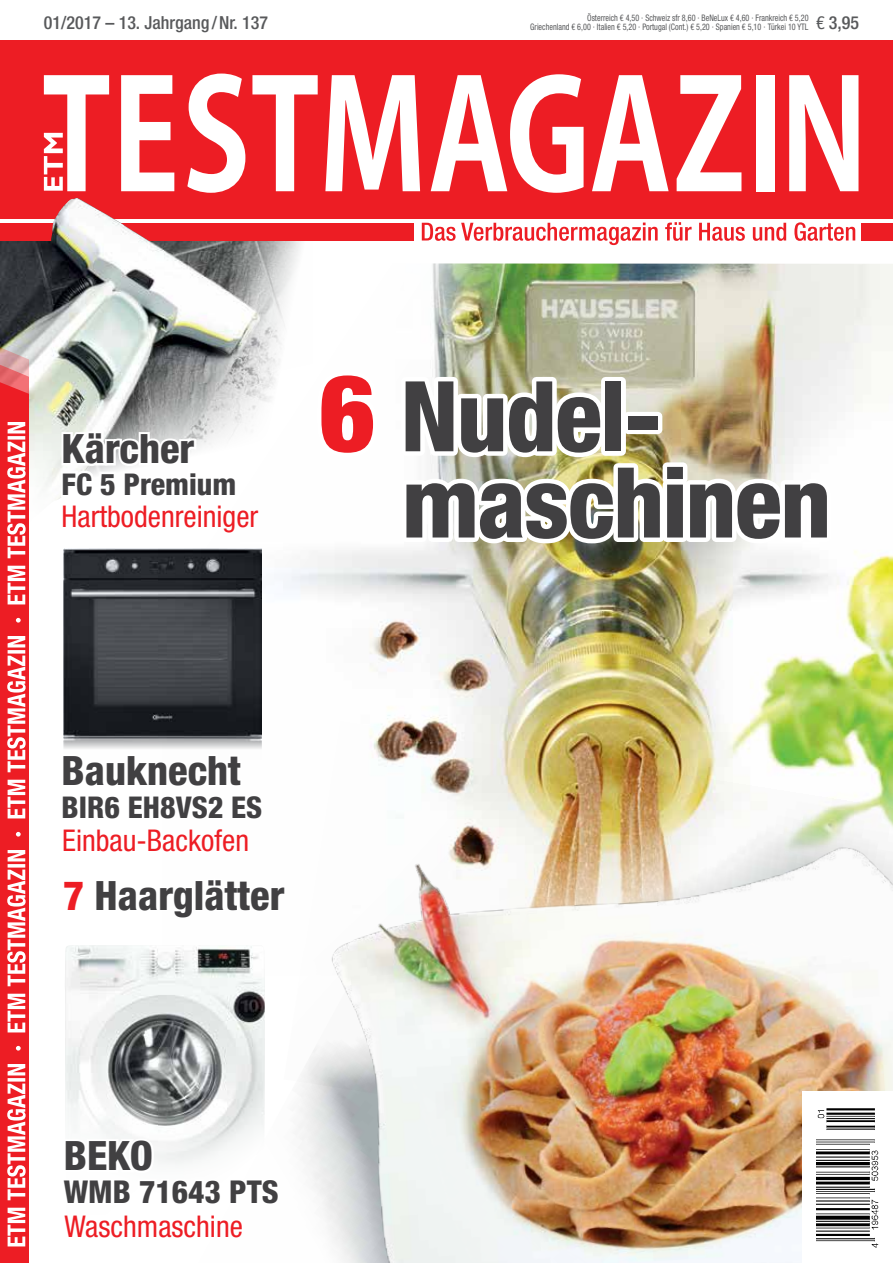
<style>
.page{position:relative;width:893px;height:1263px;background:#fff}
.page>*{position:absolute;margin:0;border:0;box-sizing:border-box;transform-origin:0 0}
.t1{font:800 condensed 97.8px/86.2px "Helvetica Neue LT Std";letter-spacing:-.015em;color:#414042}
.t2{font:800 condensed 40.5px "Helvetica Neue LT Std";color:#414042}
.t3{font:800 condensed 31.5px "Helvetica Neue LT Std";color:#414042}
.t4{font:condensed 30px "Helvetica Neue LT Std";color:#ed1d24}
.t5{font:800 condensed 30px "Helvetica Neue LT Std";color:#414042}
.t6{font:500 condensed 18px "Helvetica Neue LT Std";color:#58595b}
.t7{font:condensed 9px "Helvetica Neue LT Std";color:#58595b;scale:.9 1}
.s1{font-size:18px}
.s2{font-weight:500;font-size:18px}
.s3{font-weight:900;font-size:107.1px;color:#ed1d24}
.s4{color:#ed1d24}
</style>
<div class="page">
<img style="left:163px;top:263px;width:730px;height:481px">
<img style="left:284px;top:720px;width:609px;height:89px">
<div style="left:0;top:223px;width:414px;height:17px;background:#ed1d24"></div>
<div style="left:0;top:40px;width:893px;height:179px;background:#ed1d24"></div>
<svg style="left:187px;top:74px;width:58px;height:119px"></svg>
<svg style="left:252px;top:75px;width:66px;height:116px"></svg>
<svg style="left:325px;top:75px;width:95px;height:116px"></svg>
<svg style="left:431px;top:74px;width:153px;height:119px"></svg>
<svg style="left:592px;top:75px;width:77px;height:116px"></svg>
<svg style="left:677px;top:75px;width:64px;height:116px"></svg>
<div style="left:756px;top:75px;width:19px;height:116px;background:#fff"></div>
<svg style="left:789px;top:75px;width:69px;height:116px"></svg>
<svg style="left:121px;top:75px;width:53px;height:116px"></svg>
<div style="left:861px;top:223px;width:32px;height:17px;background:#ed1d24"></div>
<svg style="left:422px;top:222px;width:433px;height:23px"></svg>
<svg style="left:44px;top:75px;width:65px;height:116px"></svg>
<svg style="left:312px;top:366px;width:70px;height:96px"></svg>
<img style="left:397px;top:372px;width:439px;height:176px">
<img style="left:63px;top:549px;width:198px;height:195px">
<img style="left:65px;top:945px;width:183px;height:175px">
<svg style="left:63px;top:744px;width:224px;height:65px"></svg>
<svg style="left:96px;top:1120px;width:152px;height:44px"></svg>
<img style="left:248px;top:809px;width:645px;height:454px">
<div style="left:803px;top:1091px;width:90px;height:172px;background:#fff"></div>
<img style="left:816px;top:1108px;width:63px;height:140px">
<img style="left:0;top:198px;width:258px;height:302px">
<svg style="left:59px;top:420px;width:202px;height:117px"></svg>
<svg style="left:0;top:347px;width:29px;height:916px"></svg>
<p class="t7" style="left:587px;top:13px;width:247px">Österreich € 4,50 · Schweiz sfr 8,60 · BeNeLux € 4,60 · Frankreich € 5,20</p>
<h3 class="t6" style="left:44px;top:12px;width:226px">01/2017 – 13. Jahrgang /Nr. 137</h3>
<p class="t7" style="left:530px;top:22px;width:367px">Griechenland € 6,00 · Italien € 5,20 · Portugal (Cont.) € 5,20 · Spanien € 5,10 · Türkei 10 YTL <span class="s1">€</span> <span class="s2">3,95</span></p>
<h2 class="t2" style="left:62px;top:424px;width:134px">Kärcher</h2>
<h3 class="t5" style="left:62px;top:465px;width:176px">FC 5 Premium</h3>
<h3 class="t4" style="left:62px;top:499px;width:198px">Hartbodenreiniger</h3>
<h1 class="t1" style="left:402px;top:372px;width:431px;text-indent:-82px"><span class="s3">6</span> Nudel&shy;maschinen</h1>
<h2 class="t2" style="left:62px;top:745px;width:181px">Bauknecht</h2>
<h3 class="t5" style="left:62px;top:789px;width:202px">BIR6 EH8VS2 ES</h3>
<h3 class="t4" style="left:62px;top:823px;width:188px">Einbau-Backofen</h3>
<h2 class="t2" style="left:63px;top:870px;width:223px"><span class="s4">7</span> Haarglätter</h2>
<h2 class="t2" style="left:64px;top:1131px;width:91px">BEKO</h2>
<h3 class="t3" style="left:64px;top:1172px;width:216px">WMB 71643 PTS</h3>
<h3 class="t4" style="left:64px;top:1208px;width:180px">Waschmaschine</h3>
</div>
